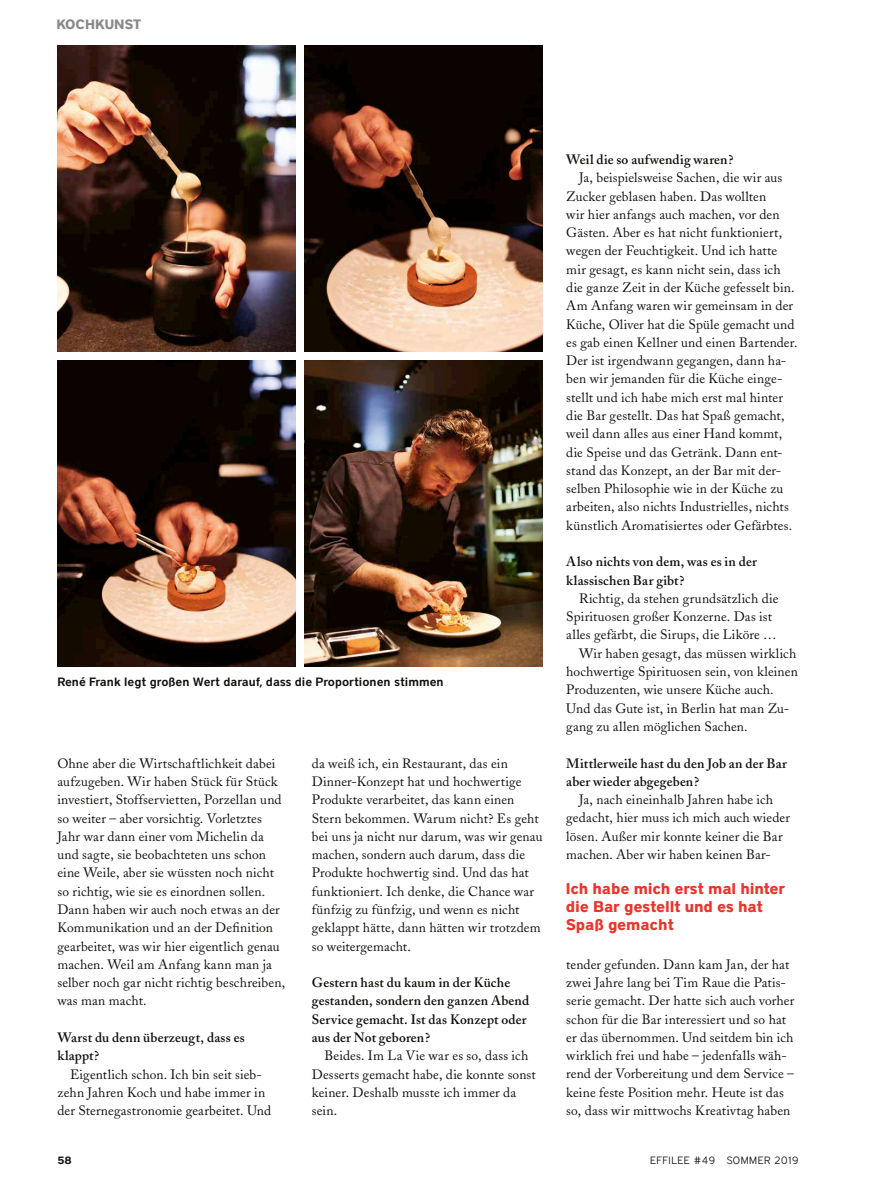
<style>
.page{position:relative;width:893px;height:1191px;background:#fff}
.page>*{position:absolute;margin:0;border:0;box-sizing:border-box;transform-origin:0 0}
.t1{font:700 15.45px/18.3px "District";letter-spacing:-.015em;color:#e9352d}
.t2{font:13.5px/18.3px "Adobe Caslon";letter-spacing:.01em;color:#10120c}
.t3{font:600 13.5px/18.3px "Adobe Caslon";letter-spacing:.01em;color:#10120c}
.t4{font:700 13.5px "District";color:#878988}
.t5{font:12px "District Demi";color:#10120c}
.t6{font:300 10.5px "District";letter-spacing:.05em;color:#10120c}
.t7{font:700 10.5px "District";color:#10120c}
</style>
<div class="page">
<img style="left:57px;top:45px;width:239px;height:306px">
<img style="left:304px;top:45px;width:239px;height:306px">
<img style="left:57px;top:360px;width:239px;height:306px">
<img style="left:304px;top:360px;width:239px;height:306px">
<p class="t4" style="left:56px;top:16px;width:86px">KOCHKUNST</p>
<p class="t5" style="left:57px;top:674px;width:388px">René Frank legt großen Wert darauf, dass die Proportionen stimmen</p>
<p class="t2" style="left:57px;top:754px;width:229px">Ohne aber die Wirtschaftlichkeit dabei aufzugeben. Wir haben Stück für Stück investiert, Stoffservietten, Porzellan und so weiter – aber vorsichtig. Vorletztes Jahr war dann einer vom Michelin da und sagte, sie beobachteten uns schon eine Weile, aber sie wüssten noch nicht so richtig, wie sie es einordnen sollen.<br>Dann haben wir auch noch etwas an der Kommunikation und an der Definition gearbeitet, was wir hier eigentlich genau machen. Weil am Anfang kann man ja selber noch gar nicht richtig beschreiben, was man macht.</p>
<p class="t3" style="left:57px;top:1028px;width:189px">Warst du denn überzeugt, dass es klappt?</p>
<p class="t2" style="left:57px;top:1065px;width:215px;text-align:center">Eigentlich schon. Ich bin seit sieb&shy;zehn Jahren Koch und habe immer in der Sternegastronomie gearbeitet. Und</p>
<p class="t2" style="left:312px;top:754px;width:232px">da weiß ich, ein Restaurant, das ein Dinner-Konzept hat und hochwertige Produkte verarbeitet, das kann einen Stern bekommen. Warum nicht? Es geht bei uns ja nicht nur darum, was wir genau machen, sondern auch darum, dass die Produkte hochwertig sind. Und das hat funktioniert. Ich denke, die Chance war fünfzig zu fünfzig, und wenn es nicht geklappt hätte, dann hätten wir trotzdem so weitergemacht.</p>
<p class="t3" style="left:312px;top:973px;width:219px">Gestern hast du kaum in der Küche gestanden, sondern den ganzen Abend<br>Service gemacht. Ist das Konzept oder aus der Not geboren?</p>
<p class="t2" style="left:312px;top:1046px;width:226px;text-indent:13px">Beides. Im La Vie war es so, dass ich<br>Desserts gemacht habe, die konnte sonst keiner. Deshalb musste ich immer da sein.</p>
<p class="t3" style="left:566px;top:150px;width:169px">Weil die so aufwendig waren?</p>
<p class="t2" style="left:566px;top:169px;width:233px;text-indent:13px">Ja, beispielsweise Sachen, die wir aus Zucker geblasen haben. Das wollten<br>wir hier anfangs auch machen, vor den Gästen. Aber es hat nicht funktioniert, wegen der Feuchtigkeit. Und ich hatte mir gesagt, es kann nicht sein, dass ich die ganze Zeit in der Küche gefesselt bin.<br>Am Anfang waren wir gemeinsam in der Küche, Oliver hat die Spüle gemacht und es gab einen Kellner und einen Bartender.<br>Der ist irgendwann gegangen, dann ha&shy;ben wir jemanden für die Küche einge&shy;stellt und ich habe mich erst mal hinter die Bar gestellt. Das hat Spaß gemacht, weil dann alles aus einer Hand kommt, die Speise und das Getränk. Dann ent&shy;stand das Konzept, an der Bar mit der&shy;selben Philosophie wie in der Küche zu arbeiten, also nichts Industrielles, nichts künstlich Aromatisiertes oder Gefärbtes.</p>
<p class="t3" style="left:566px;top:553px;width:192px">Also nichts von dem, was es in der klassischen Bar gibt?</p>
<p class="t2" style="left:579px;top:589px;width:201px">Richtig, da stehen grundsätzlich die</p>
<p class="t2" style="left:566px;top:607px;width:207px">Spirituosen großer Konzerne. Das ist</p>
<p class="t2" style="left:566px;top:626px;width:212px">alles gefärbt, die Sirups, die Liköre …</p>
<p class="t2" style="left:579px;top:644px;width:219px">Wir haben gesagt, das müssen wirklich</p>
<p class="t2" style="left:566px;top:662px;width:233px">hochwertige Spirituosen sein, von kleinen</p>
<p class="t2" style="left:566px;top:681px;width:209px">Produzenten, wie unsere Küche auch.</p>
<p class="t2" style="left:566px;top:699px;width:225px">Und das Gute ist, in Berlin hat man Zu-</p>
<p class="t2" style="left:566px;top:717px;width:183px">gang zu allen möglichen Sachen.</p>
<p class="t3" style="left:566px;top:754px;width:222px">Mittlerweile hast du den Job an der Bar aber wieder abgegeben?</p>
<p class="t2" style="left:566px;top:790px;width:225px;text-indent:13px">Ja, nach eineinhalb Jahren habe ich gedacht, hier muss ich mich auch wieder lösen. Außer mir konnte keiner die Bar machen. Aber wir haben keinen Bar-</p>
<p class="t1" style="left:566px;top:878px;width:221px">Ich habe mich erst mal hinter die Bar gestellt und es hat<br>Spaß gemacht</p>
<p class="t2" style="left:566px;top:955px;width:230px">tender gefunden. Dann kam Jan, der hat zwei Jahre lang bei Tim Raue die Patis&shy;serie gemacht. Der hatte sich auch vorher schon für die Bar interessiert und so hat er das übernommen. Und seitdem bin ich wirklich frei und habe – jedenfalls wäh&shy;rend der Vorbereitung und dem Service – keine feste Position mehr. Heute ist das so, dass wir mittwochs Kreativtag haben</p>
<p class="t7" style="left:57px;top:1154px;width:16px">58</p>
<p class="t6" style="left:650px;top:1154px;width:150px">EFFILEE #49 SOMMER 2019</p>
</div>
